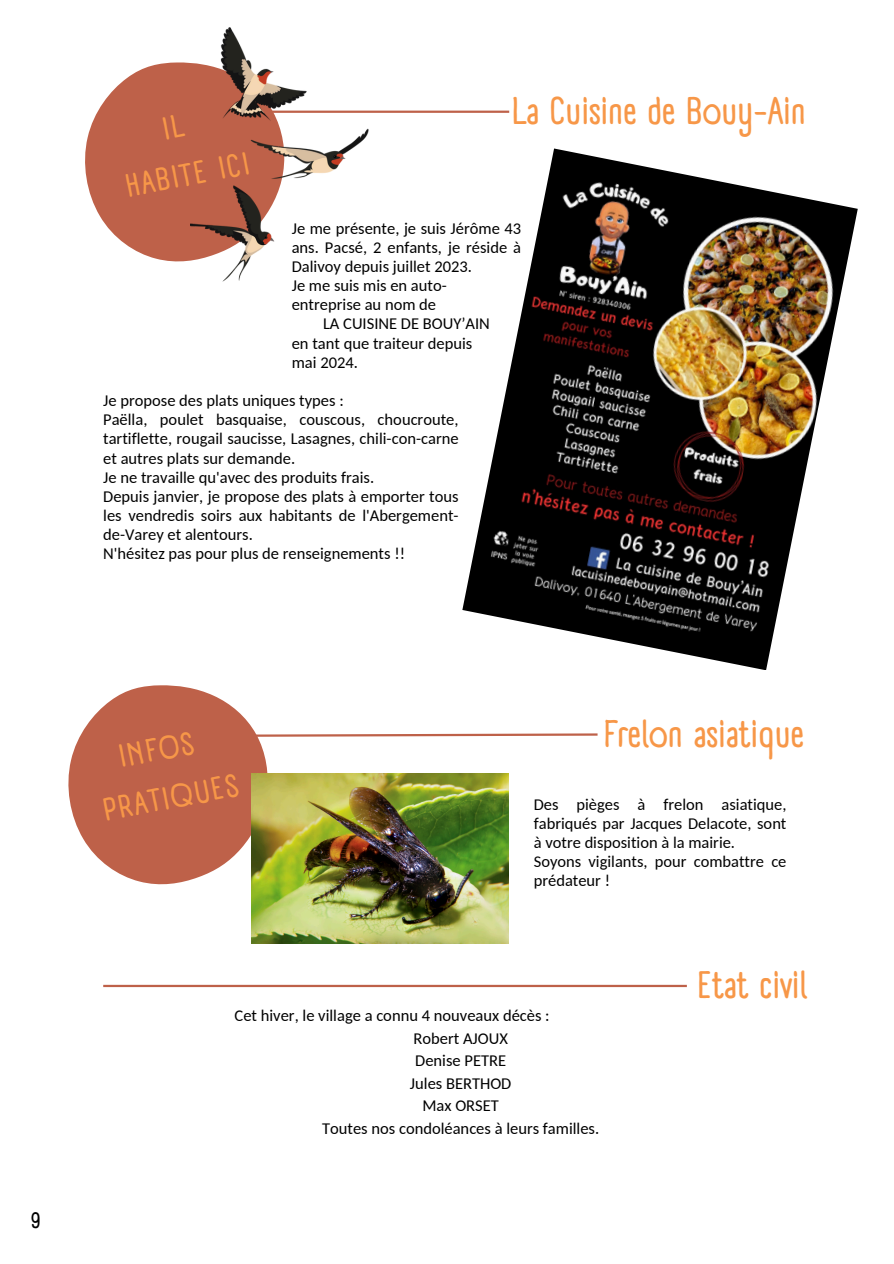
<style>
.page{position:relative;width:894px;height:1264px;background:#fff}
.page>*{position:absolute;margin:0;border:0;box-sizing:border-box;transform-origin:0 0}
.t1{font:700 37.5px "A Day Without Sun Text";color:#f79748}
.t2{font:700 31.5px/49.5px "A Day Without Sun Text";color:#f79748;text-align:center}
.t3{font:700 22.5px "A Day Without Sun Text";color:#000}
.t4{font:16.5px/19.2px "Carlito";color:#000;text-align:justify}
</style>
<div class="page">
<hr style="left:252px;top:111px;width:257px;height:2px;background:#be6149">
<svg style="left:85px;top:62px;width:105px;height:200px"></svg>
<img style="left:462px;top:148px;width:395px;height:522px">
<img style="left:190px;top:27px;width:203px;height:255px">
<svg style="left:68px;top:685px;width:530px;height:201px"></svg>
<hr style="left:103px;top:984px;width:583px;height:3px;background:#be6149">
<img style="left:252px;top:773px;width:256px;height:170px">
<p class="t3" style="left:31px;top:1206px;width:12px">9</p>
<p class="t2" style="left:112px;top:114px;width:127px;rotate:-11deg">IL<br>HABITE ICI</p>
<p class="t1" style="left:512px;top:88px;width:295px">La Cuisine de Bouy-Ain</p>
<h2 class="t4" style="left:292px;top:220px;width:231px">Je me présente, je suis Jérôme 43 ans. Pacsé, 2 enfants, je réside à Dalivoy depuis juillet 2023.</h2>
<h1 class="t4" style="left:292px;top:277px;width:156px">Je me suis mis en auto-</h1>
<p class="t4" style="left:292px;top:296px;width:146px">entreprise au nom de</p>
<p class="t4" style="left:323px;top:316px;width:168px">LA CUISINE DE BOUY’AIN</p>
<p class="t4" style="left:292px;top:335px;width:182px">en tant que traiteur depuis</p>
<p class="t4" style="left:292px;top:354px;width:68px">mai 2024.</p>
<p class="t4" style="left:103px;top:392px;width:242px">Je propose des plats uniques types :</p>
<p class="t4" style="left:103px;top:411px;width:357px">Paëlla, poulet basquaise, couscous, choucroute, tartiflette, rougail saucisse, Lasagnes, chili-con-carne et autres plats sur demande.</p>
<p class="t4" style="left:103px;top:469px;width:272px">Je ne travaille qu'avec des produits frais.</p>
<p class="t4" style="left:103px;top:488px;width:357px">Depuis janvier, je propose des plats à emporter tous les vendredis soirs aux habitants de l'Abergement&shy;de-Varey et alentours.</p>
<p class="t4" style="left:103px;top:545px;width:303px">N'hésitez pas pour plus de renseignements !!</p>
<p class="t2" style="left:90px;top:737px;width:138px;rotate:-11deg">INFOS<br>PRATIQUES</p>
<p class="t1" style="left:603px;top:711px;width:202px">Frelon asiatique</p>
<p class="t4" style="left:533px;top:795px;width:254px">Des pièges à frelon asiatique, fabriqués par Jacques Delacote, sont à votre disposition à la mairie.</p>
<p class="t4" style="left:533px;top:853px;width:254px">Soyons vigilants, pour combattre ce prédateur !</p>
<h2 class="t1" style="left:697px;top:962px;width:111px">Etat civil</h2>
<h1 class="t4" style="left:234px;top:1007px;width:316px">Cet hiver, le village a connu 4 nouveaux décès :</h1>
<p class="t4" style="left:413px;top:1029px;width:96px">Robert AJOUX</p>
<p class="t4" style="left:415px;top:1052px;width:92px">Denise PETRE</p>
<p class="t4" style="left:410px;top:1074px;width:103px">Jules BERTHOD</p>
<p class="t4" style="left:422px;top:1097px;width:78px">Max ORSET</p>
<p class="t4" style="left:322px;top:1119px;width:278px">Toutes nos condoléances à leurs familles.</p>
</div>
